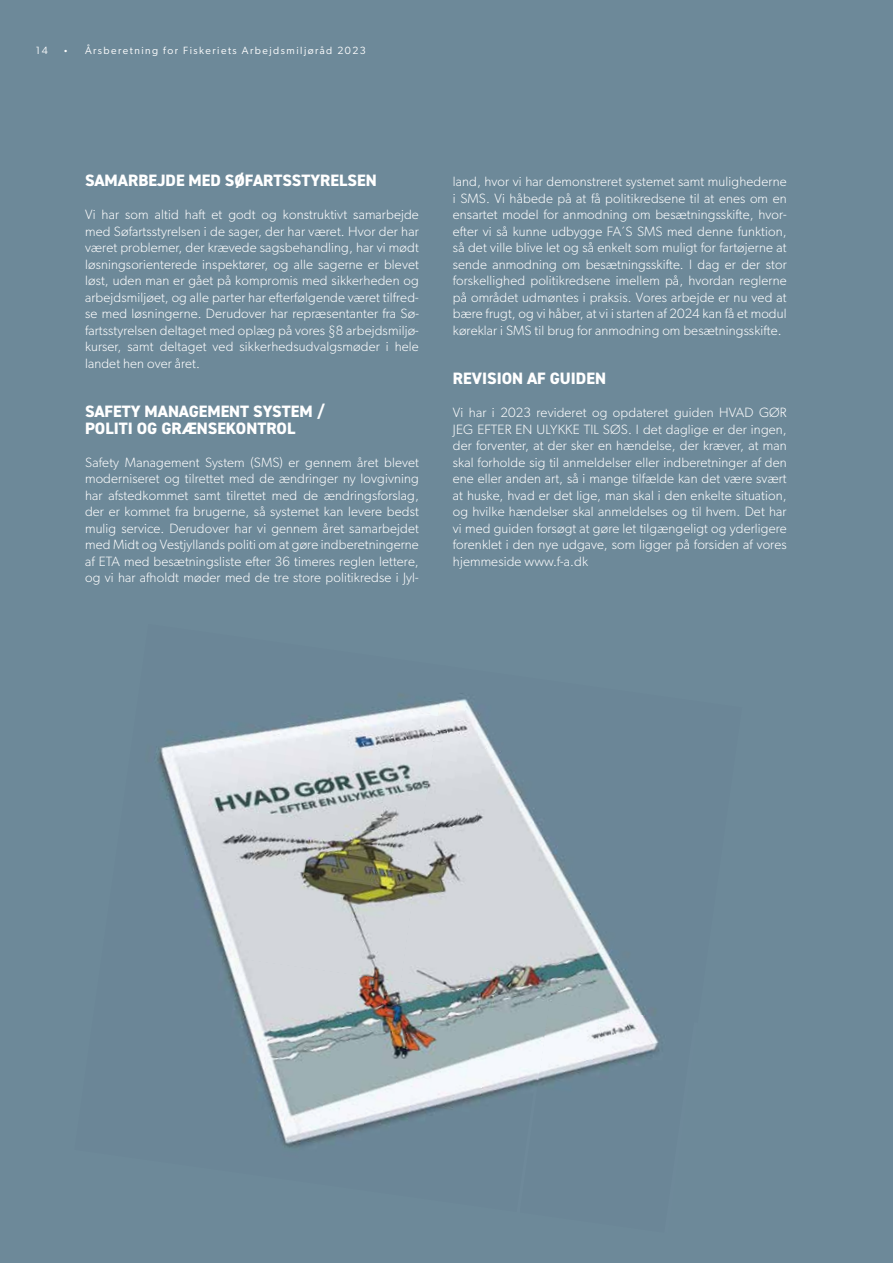
<style>
.page{position:relative;width:893px;height:1263px;background:#6d8999}
.page>*{position:absolute;margin:0;border:0;box-sizing:border-box;transform-origin:0 0}
.t1{font:800 16.5px/16.5px "DIN2014";color:#fff}
.t2{font:300 13.5px/16.5px "Gibson";letter-spacing:.01em;color:#fff;text-align:justify}
.t3{font:10.5px "Gibson";letter-spacing:.14em;color:#fff}
.s1{font-family:"New Frank";font-weight:300}
</style>
<div class="page">
<img style="left:157px;top:694px;width:243px;height:245px">
<img style="left:400px;top:693px;width:239px;height:309px">
<img style="left:215px;top:939px;width:335px;height:210px">
<img style="left:520px;top:1002px;width:139px;height:147px">
<p class="t3" style="left:36px;top:44px;width:13px">14</p>
<p class="t3" style="left:63px;top:44px;width:304px"><span class="s1">•</span> Årsberetning for Fiskeriets Arbejdsmiljøråd 2023</p>
<p class="t1" style="left:85px;top:172px;width:293px">SAMARBEJDE MED SØFARTSSTYRELSEN</p>
<p class="t2" style="left:85px;top:206px;width:335px">Vi har som altid haft et godt og konstruktivt samarbejde med Søfartsstyrelsen i de sager, der har været. Hvor der har været problemer, der krævede sagsbehandling, har vi mødt løsningsorienterede inspektører, og alle sagerne er blevet løst, uden man er gået på kompromis med sikkerheden og arbejdsmiljøet, og alle parter har efterfølgende været tilfred&shy;se med løsningerne. Derudover har repræsentanter fra Sø&shy;fartsstyrelsen deltaget med oplæg på vores §8 arbejdsmiljø&shy;kurser, samt deltaget ved sikkerhedsudvalgsmøder i hele landet hen over året.</p>
<p class="t1" style="left:85px;top:403px;width:241px">SAFETY MANAGEMENT SYSTEM /<br>POLITI OG GRÆNSEKONTROL</p>
<p class="t2" style="left:85px;top:453px;width:335px">Safety Management System (SMS) er gennem året blevet moderniseret og tilrettet med de ændringer ny lovgivning har afstedkommet samt tilrettet med de ændringsforslag, der er kommet fra brugerne, så systemet kan levere bedst mulig service. Derudover har vi gennem året samarbejdet med Midt og Vestjyllands politi om at gøre indberetningerne af ETA med besætningsliste efter 36 timeres reglen lettere, og vi har afholdt møder med de tre store politikredse i Jyl-</p>
<p class="t2" style="left:453px;top:173px;width:335px">land, hvor vi har demonstreret systemet samt mulighederne i SMS. Vi håbede på at få politikredsene til at enes om en ensartet model for anmodning om besætningsskifte, hvor&shy;efter vi så kunne udbygge FA´S SMS med denne funktion, så det ville blive let og så enkelt som muligt for fartøjerne at sende anmodning om besætningsskifte. I dag er der stor forskellighed politikredsene imellem på, hvordan reglerne på området udmøntes i praksis. Vores arbejde er nu ved at bære frugt, og vi håber, at vi i starten af 2024 kan få et modul køreklar i SMS til brug for anmodning om besætningsskifte.</p>
<p class="t1" style="left:453px;top:370px;width:155px">REVISION AF GUIDEN</p>
<p class="t2" style="left:453px;top:404px;width:335px">Vi har i 2023 revideret og opdateret guiden HVAD GØR JEG EFTER EN ULYKKE TIL SØS. I det daglige er der ingen, der forventer, at der sker en hændelse, der kræver, at man skal forholde sig til anmeldelser eller indberetninger af den ene eller anden art, så i mange tilfælde kan det være svært at huske, hvad er det lige, man skal i den enkelte situation, og hvilke hændelser skal anmeldelses og til hvem. Det har vi med guiden forsøgt at gøre let tilgængeligt og yderligere forenklet i den nye udgave, som ligger på forsiden af vores hjemmeside www.f-a.dk</p>
</div>
